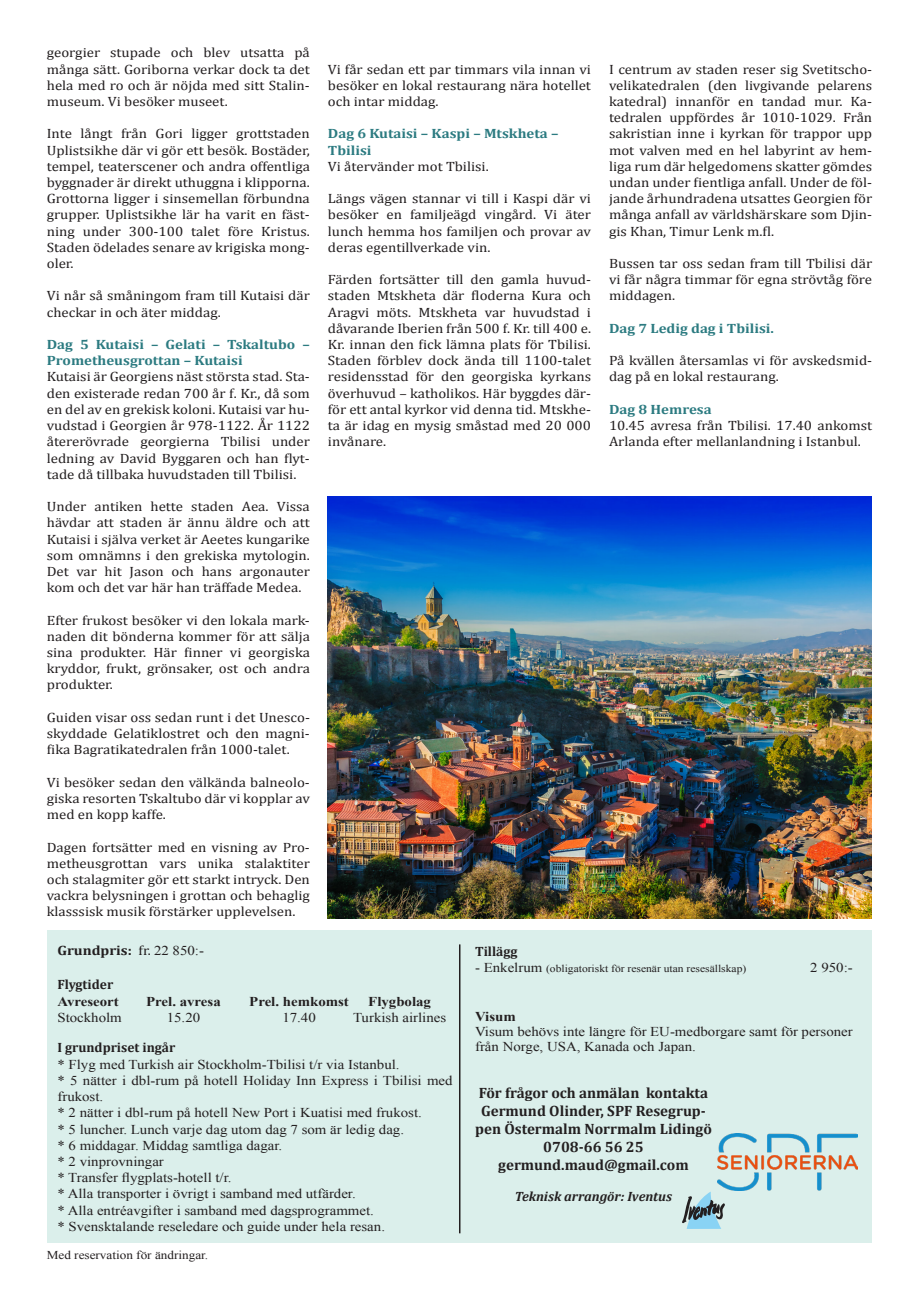
<style>
.page{position:relative;width:919px;height:1289px;background:#fff}
.page>*{position:absolute;margin:0;border:0;box-sizing:border-box;transform-origin:0 0}
.t1{font:700 15px/18px "Cambria";color:#231f20;text-align:center}
.t2{font:13.5px/16.2px "Cambria";color:#231f20;text-align:justify;scale:1.1 1}
.t3{font:13.5px/16.2px "Times New Roman";color:#231f20;scale:1.1 1}
.t4{font:700 13.5px/16.2px "Cambria";color:#2c7b81;scale:1.1 1}
.t5{font:700 13.5px "Times New Roman";color:#231f20;scale:1.1 1}
.t6{font:700 13.5px "Cambria";color:#231f20}
.t7{font:italic 700 13.5px "Cambria";color:#231f20}
.t8{font:700 13.5px "Cambria";color:#231f20;scale:1.1 1}
.t9{font:12px "Times New Roman";color:#231f20;scale:1.1 1}
.t10{font:10.5px "Times New Roman";color:#231f20;scale:1.1 1}
.s1{font-weight:400}
.s2{font-family:"Times New Roman";font-weight:400}
.s3{font-size:13.5px}
</style>
<div class="page">
<div style="left:47px;top:930px;width:824px;height:313px;background:#dbefeb"></div>
<hr style="left:459px;top:944px;width:1px;height:289px;background:#231f20">
<img style="left:717px;top:1133px;width:140px;height:57px">
<svg style="left:682px;top:1191px;width:42px;height:37px"></svg>
<img style="left:328px;top:496px;width:543px;height:422px">
<p class="t2" style="left:47px;top:45px;width:241px">georgier stupade och blev utsatta på många sätt. Goriborna verkar dock ta det hela med ro och är nöjda med sitt Stalin&shy;museum. Vi besöker museet.</p>
<p class="t2" style="left:47px;top:126px;width:241px">Inte långt från Gori ligger grottstaden Uplistsikhe där vi gör ett besök. Bostäder, tempel, teaterscener och andra offentliga byggnader är direkt uthuggna i klipporna.<br>Grottorna ligger i sinsemellan förbundna grupper. Uplistsikhe lär ha varit en fäst&shy;ning under 300-100 talet före Kristus.<br>Staden ödelades senare av krigiska mong&shy;oler.</p>
<p class="t2" style="left:47px;top:288px;width:241px">Vi når så småningom fram till Kutaisi där checkar in och äter middag.</p>
<p class="t4" style="left:47px;top:336px;width:241px">Dag 5 Kutaisi – Gelati – Tskaltubo –<br>Prometheusgrottan – Kutaisi</p>
<p class="t2" style="left:47px;top:369px;width:241px">Kutaisi är Georgiens näst största stad. Sta&shy;den existerade redan 700 år f. Kr., då som en del av en grekisk koloni. Kutaisi var hu&shy;vudstad i Georgien år 978-1122. År 1122 återerövrade georgierna Tbilisi under ledning av David Byggaren och han flyt&shy;tade då tillbaka huvudstaden till Tbilisi.</p>
<p class="t2" style="left:47px;top:498px;width:241px">Under antiken hette staden Aea. Vissa hävdar att staden är ännu äldre och att Kutaisi i själva verket är Aeetes kungarike som omnämns i den grekiska mytologin.<br>Det var hit Jason och hans argonauter kom och det var här han träffade Medea.</p>
<p class="t2" style="left:47px;top:612px;width:241px">Efter frukost besöker vi den lokala mark&shy;naden dit bönderna kommer för att sälja sina produkter. Här finner vi georgiska kryddor, frukt, grönsaker, ost och andra produkter.</p>
<p class="t2" style="left:47px;top:709px;width:241px">Guiden visar oss sedan runt i det Unesco&shy;skyddade Gelatiklostret och den magni&shy;fika Bagratikatedralen från 1000-talet.</p>
<p class="t2" style="left:47px;top:774px;width:241px">Vi besöker sedan den välkända balneolo&shy;giska resorten Tskaltubo där vi kopplar av med en kopp kaffe.</p>
<p class="t2" style="left:47px;top:838px;width:241px">Dagen fortsätter med en visning av Pro&shy;metheusgrottan vars unika stalaktiter och stalagmiter gör ett starkt intryck. Den vackra belysningen i grottan och behaglig klasssisk musik förstärker upplevelsen.</p>
<p class="t2" style="left:328px;top:61px;width:241px">Vi får sedan ett par timmars vila innan vi besöker en lokal restaurang nära hotellet och intar middag.</p>
<p class="t4" style="left:328px;top:125px;width:211px">Dag 6 Kutaisi – Kaspi – Mtskheta –</p>
<p class="t4" style="left:328px;top:141px;width:41px">Tbilisi</p>
<p class="t2" style="left:328px;top:158px;width:148px">Vi återvänder mot Tbilisi.</p>
<p class="t2" style="left:328px;top:190px;width:241px">Längs vägen stannar vi till i Kaspi där vi besöker en familjeägd vingård. Vi äter lunch hemma hos familjen och provar av deras egentillverkade vin.</p>
<p class="t2" style="left:328px;top:271px;width:241px">Färden fortsätter till den gamla huvud&shy;staden Mtskheta där floderna Kura och Aragvi möts. Mtskheta var huvudstad i dåvarande Iberien från 500 f. Kr. till 400 e.<br>Kr. innan den fick lämna plats för Tbilisi.<br>Staden förblev dock ända till 1100-talet residensstad för den georgiska kyrkans överhuvud – katholikos. Här byggdes där&shy;för ett antal kyrkor vid denna tid. Mtskhe&shy;ta är idag en mysig småstad med 20 000 invånare.</p>
<p class="t2" style="left:609px;top:61px;width:241px">I centrum av staden reser sig Svetitscho&shy;velikatedralen (den livgivande pelarens katedral) innanför en tandad mur. Ka&shy;tedralen uppfördes år 1010-1029. Från sakristian inne i kyrkan för trappor upp mot valven med en hel labyrint av hem&shy;liga rum där helgedomens skatter gömdes undan under fientliga anfall. Under de föl&shy;jande århundradena utsattes Georgien för många anfall av världshärskare som Djin&shy;gis Khan, Timur Lenk m.fl.</p>
<p class="t2" style="left:609px;top:255px;width:241px">Bussen tar oss sedan fram till Tbilisi där vi får några timmar för egna strövtåg före middagen.</p>
<p class="t4" style="left:609px;top:320px;width:151px">Dag 7 Ledig dag i Tbilisi.</p>
<p class="t2" style="left:609px;top:352px;width:241px">På kvällen återsamlas vi för avskedsmid&shy;dag på en lokal restaurang.</p>
<p class="t4" style="left:609px;top:401px;width:95px">Dag 8 Hemresa</p>
<p class="t2" style="left:609px;top:417px;width:241px">10.45 avresa från Tbilisi. 17.40 ankomst<br>Arlanda efter mellanlandning i Istanbul.</p>
<p class="t8" style="left:57px;top:940px;width:135px">Grundpris: <span class="s1">fr.</span> <span class="s2">22 850:-</span></p>
<p class="t6" style="left:57px;top:975px;width:57px">Flygtider</p>
<p class="t5" style="left:57px;top:991px;width:57px">Avreseort</p>
<p class="t5" style="left:146px;top:991px;width:69px">Prel. avresa</p>
<p class="t5" style="left:249px;top:991px;width:92px">Prel. hemkomst</p>
<p class="t5" style="left:368px;top:991px;width:59px">Flygbolag</p>
<p class="t3" style="left:57px;top:1009px;width:60px">Stockholm</p>
<p class="t3" style="left:167px;top:1009px;width:32px">15.20</p>
<p class="t3" style="left:282px;top:1009px;width:32px">17.40</p>
<p class="t3" style="left:353px;top:1009px;width:86px">Turkish airlines</p>
<p class="t6" style="left:57px;top:1038px;width:119px">I grundpriset ingår</p>
<p class="t3" style="left:57px;top:1055px;width:312px">* Flyg med Turkish air Stockholm-Tbilisi t/r via Istanbul.</p>
<p class="t3" style="left:57px;top:1072px;width:361px">* 5 nätter i dbl-rum på hotell Holiday Inn Express i Tbilisi med frukost.</p>
<p class="t3" style="left:57px;top:1104px;width:333px">* 2 nätter i dbl-rum på hotell New Port i Kuatisi med frukost.</p>
<p class="t3" style="left:57px;top:1120px;width:316px">* 5 luncher. Lunch varje dag utom dag 7 som är ledig dag.</p>
<p class="t3" style="left:57px;top:1136px;width:206px">* 6 middagar. Middag samtliga dagar.</p>
<p class="t3" style="left:57px;top:1153px;width:98px">* 2 vinprovningar</p>
<p class="t3" style="left:57px;top:1169px;width:160px">* Transfer flygplats-hotell t/r.</p>
<p class="t3" style="left:57px;top:1185px;width:273px">* Alla transporter i övrigt i samband med utfärder.</p>
<p class="t3" style="left:57px;top:1201px;width:289px">* Alla entréavgifter i samband med dagsprogrammet.</p>
<p class="t3" style="left:57px;top:1217px;width:299px">* Svensktalande reseledare och guide under hela resan.</p>
<p class="t9" style="left:47px;top:1247px;width:148px">Med reservation för ändringar.</p>
<p class="t6" style="left:475px;top:941px;width:44px">Tillägg</p>
<p class="t10" style="left:475px;top:961px;width:248px"><span class="s3">- Enkelrum</span> (obligatoriskt för resenär utan resesällskap)</p>
<p class="t3" style="left:810px;top:959px;width:40px">2 950:-</p>
<p class="t5" style="left:475px;top:1007px;width:39px">Visum</p>
<p class="t3" style="left:475px;top:1023px;width:345px;line-height:15px">Visum behövs inte längre för EU-medborgare samt för personer från Norge, USA, Kanada och Japan.</p>
<p class="t1" style="left:479px;top:1083px;width:231px">För frågor och anmälan kontakta</p>
<p class="t1" style="left:475px;top:1101px;width:238px">Germund Olinder, SPF Resegrup&shy;pen Östermalm Norrmalm Lidingö</p>
<p class="t1" style="left:543px;top:1137px;width:102px">0708-66 56 25</p>
<p class="t1" style="left:498px;top:1155px;width:192px">germund.maud@gmail.com</p>
<p class="t7" style="left:515px;top:1186px;width:159px">Teknisk arrangör: Iventus</p>
</div>
